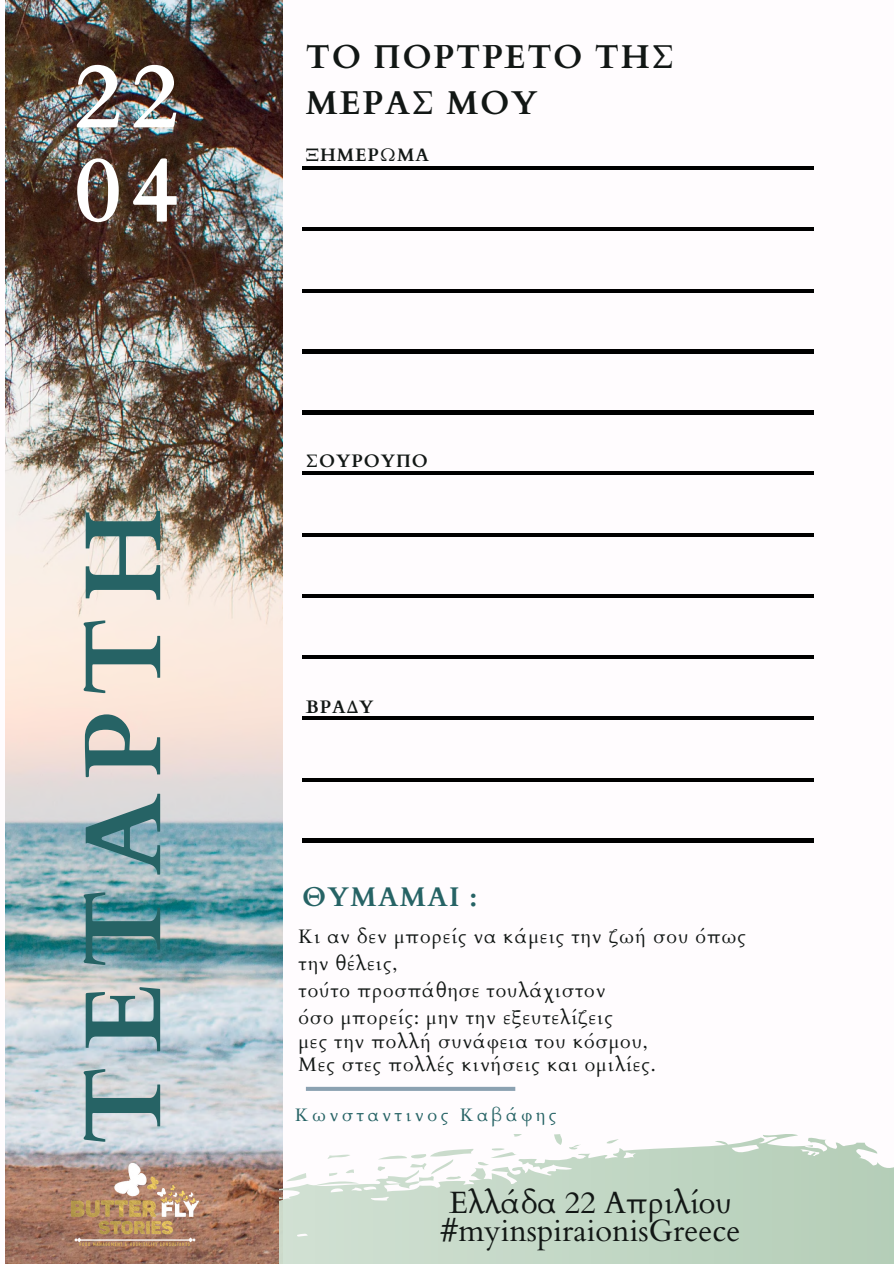
<style>
.page{position:relative;width:894px;height:1264px;background:#fff}
.page>*{position:absolute;margin:0;border:0;box-sizing:border-box;transform-origin:0 0}
.t1{font:700 108.15px "Cardo";letter-spacing:.13em;color:#266365}
.t2{font:700 92.7px/93.4px "Cardo";color:#fff}
.t3{font:700 33px/46.2px "Cardo";letter-spacing:.05em;color:#121715}
.t4{font:30.75px/28.2px "Cardo";color:#121715}
.t5{font:700 27px "Cardo";letter-spacing:.05em;color:#266365}
.t6{font:19.5px/27px "Cardo";letter-spacing:.05em;color:#121715}
.t7{font:700 18px "Cardo";letter-spacing:.05em;color:#121715}
.t8{font:18px "Cardo";letter-spacing:.195em;color:#266365}
</style>
<div class="page">
<img style="left:6px;top:0;width:277px;height:1263px">
<hr style="left:302px;top:166px;width:511px;height:4px;background:#000">
<hr style="left:302px;top:227px;width:511px;height:3px;background:#000">
<hr style="left:302px;top:289px;width:511px;height:3px;background:#000">
<hr style="left:302px;top:350px;width:511px;height:3px;background:#000">
<hr style="left:302px;top:655px;width:511px;height:3px;background:#000">
<hr style="left:302px;top:716px;width:511px;height:3px;background:#000">
<hr style="left:302px;top:778px;width:511px;height:3px;background:#000">
<hr style="left:302px;top:838px;width:511px;height:4px;background:#000">
<hr style="left:302px;top:411px;width:511px;height:3px;background:#000">
<hr style="left:302px;top:471px;width:511px;height:4px;background:#000">
<hr style="left:302px;top:533px;width:511px;height:4px;background:#000">
<hr style="left:302px;top:594px;width:511px;height:3px;background:#000">
<svg style="left:306px;top:1086px;width:209px;height:4px"></svg>
<svg style="left:280px;top:1134px;width:613px;height:129px"></svg>
<img style="left:72px;top:1163px;width:127px;height:86px">
<h2 class="t2" style="left:74px;top:52px;width:106px">22<br>04</h2>
<h1 class="t1" style="left:53px;top:1145px;width:638px;rotate:-90deg">ΤΕΤΑΡΤΗ</h1>
<h3 class="t3" style="left:306px;top:34px;width:369px">ΤΟ ΠΟΡΤΡΕΤΟ ΤΗΣ<br>ΜEΡΑΣ ΜΟΥ</h3>
<p class="t7" style="left:306px;top:143px;width:125px">ΞΗΜΕΡΩΜΑ</p>
<p class="t7" style="left:306px;top:449px;width:123px">ΣΟΥΡΟΥΠΟ</p>
<p class="t7" style="left:306px;top:695px;width:69px">ΒΡΑΔΥ</p>
<h3 class="t5" style="left:302px;top:879px;width:177px">ΘΥΜΑMAI :</h3>
<p class="t6" style="left:298px;top:923px;width:448px">Κι αν δεν μπορείς να κάμεις την ζωή σου όπως την θέλεις,<br>τούτο προσπάθησε τουλάχιστον<br>όσο μπορείς: μην την εξευτελίζεις</p>
<p class="t6" style="left:298px;top:1029px;width:358px;line-height:23.7px">μες την πολλή συνάφεια του κόσμου,<br>Μες στες πολλές κινήσεις και ομιλίες.</p>
<p class="t8" style="left:295px;top:1103px;width:263px">Κωνσταντινος Καβάφης</p>
<h3 class="t4" style="left:440px;top:1188px;width:301px">Ελλάδα 22 Απριλίου #myinspiraionisGreece</h3>
</div>
